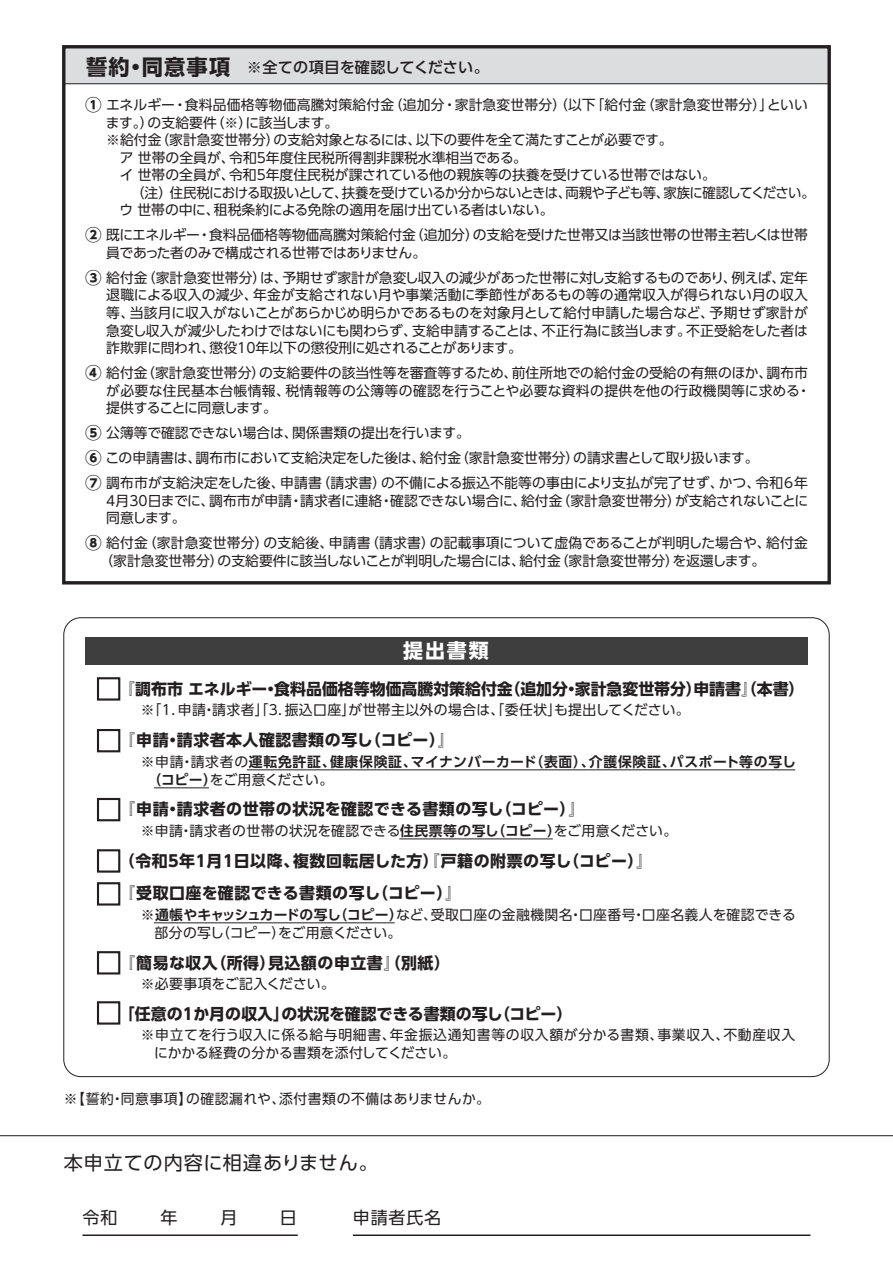
<style>
.page{position:relative;width:893px;height:1263px;background:#fff}
.page>*{position:absolute;margin:0;border:0;box-sizing:border-box;transform-origin:0 0}
.t1{font:700 19.65px "UD Shin Go Pro";color:#fff}
.t2{font:19.2px "UD Shin Go Pro";letter-spacing:.045em;color:#231f20}
.t3{font:16.95px "UD Shin Go Pro";letter-spacing:.05em;color:#231f20}
.t4{font:700 15.9px/33px "UD Shin Go Pro";letter-spacing:.015em;color:#231f20}
.t5{font:700 15.9px "UD Shin Go Pro";letter-spacing:-.005em;color:#231f20}
.t6{font:500 15.15px "UD Shin Go Pro";letter-spacing:.005em;color:#231f20}
.t7{font:13.8px/17.5px "UD Shin Go Pro";color:#231f20}
.t8{font:13.8px/18.1px "UD Shin Go Pro";letter-spacing:.03em;color:#231f20}
.t9{font:13.8px/17.5px "UD Shin Go Pro";letter-spacing:-.03em;color:#231f20}
.t10{font:700 13.8px "UD Shin Go Pro De";letter-spacing:.055em;color:#231f20}
.t11{font:13.8px "UD Shin Go Pro";letter-spacing:.04em;color:#231f20}
.s1{font-weight:700;font-size:21.3px}
.s2{font-weight:800;font-size:16.65px}
.s3{font-family:"UD Shin Go Pro";font-weight:400}
.s4{font-family:"UD Shin Go Pro De";font-weight:700}
</style>
<div class="page">
<div style="left:64px;top:47px;width:765px;height:37px;background:#dcdddf"></div>
<div style="left:62px;top:45px;width:769px;height:539px;border:3px solid #231f20"></div>
<hr style="left:64px;top:83px;width:765px;height:1px;background:#231f20">
<div style="left:97px;top:677px;width:23px;height:24px;border:2px solid #231f20"></div>
<div style="left:97px;top:729px;width:23px;height:23px;border:2px solid #231f20"></div>
<div style="left:97px;top:798px;width:23px;height:23px;border:2px solid #231f20"></div>
<div style="left:97px;top:849px;width:23px;height:24px;border:2px solid #231f20"></div>
<div style="left:97px;top:882px;width:23px;height:23px;border:2px solid #231f20"></div>
<div style="left:97px;top:951px;width:23px;height:23px;border:2px solid #231f20"></div>
<div style="left:97px;top:1001px;width:23px;height:24px;border:2px solid #231f20"></div>
<div style="left:85px;top:637px;width:723px;height:27px;background:#3e3e3f"></div>
<hr style="left:0;top:1135px;width:893px;height:1px;background:#231f20">
<hr style="left:353px;top:1234px;width:457px;height:2px;background:#231f20">
<hr style="left:82px;top:1234px;width:216px;height:2px;background:#231f20">
<hr style="left:247px;top:769px;width:548px;height:1px;background:#231f20">
<hr style="left:154px;top:787px;width:55px;height:1px;background:#231f20">
<hr style="left:399px;top:838px;width:154px;height:1px;background:#231f20">
<hr style="left:154px;top:922px;width:241px;height:1px;background:#231f20">
<p class="t6" style="left:86px;top:55px;width:404px"><span class="s1">誓約・同意事項</span> ※全ての項目を確認してください。</p>
<p class="t7" style="left:106px;top:96px;width:704px;text-indent:-21px"><span class="s2">①</span> エネルギー・食料品価格等物価高騰対策給付金（追加分・家計急変世帯分）（以下「給付金（家計急変世帯分）」といいます。）の支給要件（※）に該当します。<br>※給付金（家計急変世帯分）の支給対象となるには、以下の要件を全て満たすことが必要です。<br>　ア 世帯の全員が、令和5年度住民税所得割非課税水準相当である。<br>　イ 世帯の全員が、令和5年度住民税が課されている他の親族等の扶養を受けている世帯ではない。</p>
<p class="t9" style="left:106px;top:183px;width:710px;text-indent:18px">　（注）住民税における取扱いとして、扶養を受けているか分からないときは、両親や子ども等、家族に確認してください。　ウ 世帯の中に、租税条約による免除の適用を届け出ている者はいない。</p>
<p class="t7" style="left:106px;top:226px;width:703px;text-indent:-21px"><span class="s2">②</span> 既にエネルギー・食料品価格等物価高騰対策給付金（追加分）の支給を受けた世帯又は当該世帯の世帯主若しくは世帯員であった者のみで構成される世帯ではありません。</p>
<p class="t7" style="left:106px;top:268px;width:703px;text-align:justify;text-indent:-21px"><span class="s2">③</span> 給付金（家計急変世帯分）は、予期せず家計が急変し収入の減少があった世帯に対し支給するものであり、例えば、定年退職による収入の減少、年金が支給されない月や事業活動に季節性があるもの等の通常収入が得られない月の収入等、当該月に収入がないことがあらかじめ明らかであるものを対象月として給付申請した場合など、予期せず家計が急変し収入が減少したわけではないにも関わらず、支給申請することは、不正行為に該当します。不正受給をした者は詐欺罪に問われ、懲役10年以下の懲役刑に処されることがあります。</p>
<p class="t7" style="left:106px;top:364px;width:706px;text-indent:-21px"><span class="s2">④</span> 給付金（家計急変世帯分）の支給要件の該当性等を審査等するため、前住所地での給付金の受給の有無のほか、調布市が必要な住民基本台帳情報、税情報等の公簿等の確認を行うことや必要な資料の提供を他の行政機関等に求める・提供することに同意します。</p>
<p class="t7" style="left:85px;top:420px;width:724px;line-height:25px"><span class="s2">⑤</span> 公簿等で確認できない場合は、関係書類の提出を行います。<br><span class="s2">⑥</span> この申請書は、調布市において支給決定をした後は、給付金（家計急変世帯分）の請求書として取り扱います。<br><span class="s2">⑦</span> 調布市が支給決定をした後、申請書（請求書）の不備による振込不能等の事由により支払が完了せず、かつ、令和6年</p>
<p class="t7" style="left:106px;top:491px;width:704px">4月30日までに、調布市が申請・請求者に連絡・確認できない場合に、給付金（家計急変世帯分）が支給されないことに同意します。</p>
<p class="t7" style="left:99px;top:534px;width:710px;text-indent:-14px"><span class="s2">⑧</span> 給付金（家計急変世帯分）の支給後、申請書（請求書）の記載事項について虚偽であることが判明した場合や、給付金（家計急変世帯分）の支給要件に該当しないことが判明した場合には、給付金（家計急変世帯分）を返還します。</p>
<h1 class="t1" style="left:403px;top:635px;width:87px">提出書類</h1>
<p class="t5" style="left:119px;top:676px;width:687px">『調布市 エネルギー・食料品価格等物価高騰対策給付金（追加分・家計急変世帯分）申請書』（本書）</p>
<p class="t8" style="left:141px;top:701px;width:551px">※「1．申請・請求者」「3．振込口座」が世帯主以外の場合は、「委任状」も提出してください。</p>
<p class="t4" style="left:119px;top:723px;width:336px">『申請・請求者本人確認書類の写し（コピー）』</p>
<p class="t10" style="left:141px;top:750px;width:657px"><span class="s3">※申請・請求者の</span>運転免許証、健康保険証、マイナンバーカード（表面）、介護保険証、パスポート等の写し</p>
<p class="t7" style="left:147px;top:770px;width:187px"><span class="s4">（コピー）</span>をご用意ください。</p>
<p class="t4" style="left:119px;top:792px;width:467px">『申請・請求者の世帯の状況を確認できる書類の写し（コピー）』</p>
<p class="t8" style="left:141px;top:821px;width:538px">※申請・請求者の世帯の状況を確認できる<span class="s4">住民票等の写し（コピー）</span>をご用意ください。</p>
<p class="t4" style="left:119px;top:843px;width:535px">（令和5年1月1日以降、複数回転居した方）『戸籍の附票の写し（コピー）』『受取口座を確認できる書類の写し（コピー）』</p>
<p class="t8" style="left:155px;top:905px;width:643px;text-indent:-14px">※<span class="s4">通帳やキャッシュカードの写し（コピー）</span>など、受取口座の金融機関名・口座番号・口座名義人を確認できる部分の写し（コピー）をご用意ください。</p>
<p class="t4" style="left:119px;top:946px;width:332px">『簡易な収入（所得）見込額の申立書』（別紙）</p>
<p class="t7" style="left:141px;top:974px;width:196px">※必要事項をご記入ください。</p>
<p class="t4" style="left:119px;top:997px;width:455px">「任意の1か月の収入」の状況を確認できる書類の写し（コピー）</p>
<p class="t8" style="left:154px;top:1025px;width:643px;text-indent:-13px">※申立てを行う収入に係る給与明細書、年金振込通知書等の収入額が分かる書類、事業収入、不動産収入にかかる経費の分かる書類を添付してください。</p>
<p class="t11" style="left:64px;top:1087px;width:428px">※【誓約・同意事項】の確認漏れや、添付書類の不備はありませんか。</p>
<h2 class="t2" style="left:64px;top:1147px;width:316px">本申立ての内容に相違ありません。</h2>
<p class="t3" style="left:353px;top:1203px;width:90px">申請者氏名</p>
</div>
